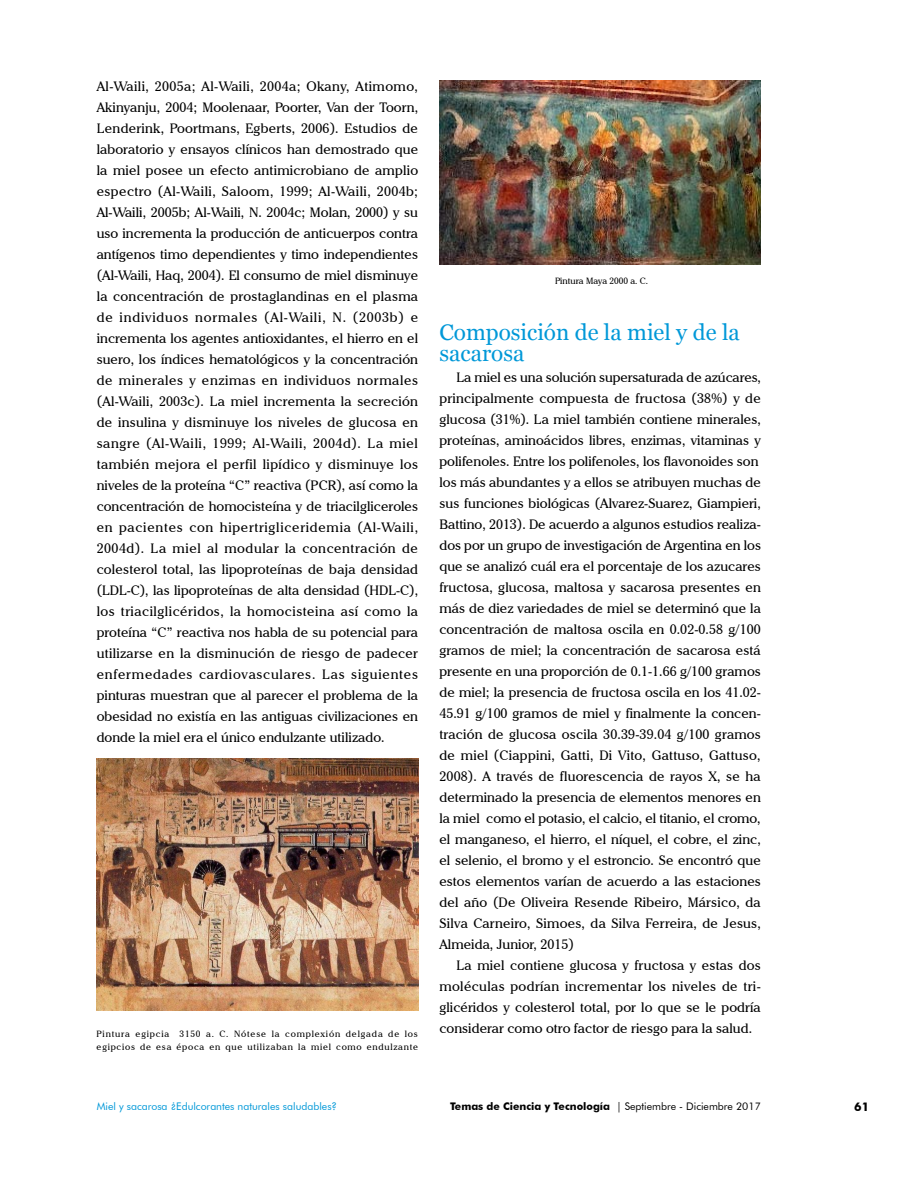
<style>
.page{position:relative;width:918px;height:1188px;background:#fff}
.page>*{position:absolute;margin:0;border:0;box-sizing:border-box;transform-origin:0 0}
.t1{font:22.5px/21px "Georgia";color:#0098d8}
.t2{font:13.5px/21px "Cheltenham IT Cby BT";color:#000;text-align:justify}
.t3{font:700 12px "Futura BT";color:#000}
.t4{font:700 10.5px "Futura BT";color:#000}
.t5{font:10.5px "Futura BT";color:#0098d8}
.t6{font:9px/13.5px "Cheltenham IT Cby BT";letter-spacing:.08em;color:#000}
.t7{font:9px "Cheltenham IT Cby BT";color:#000}
.s1{font-weight:400}
</style>
<div class="page">
<img style="left:97px;top:759px;width:321px;height:252px">
<img style="left:439px;top:81px;width:322px;height:184px">
<p class="t2" style="left:97px;top:76px;width:323px">Al-Waili, 2005a; Al-Waili, 2004a; Okany, Atimomo, Akinyanju, 2004; Moolenaar, Poorter, Van der Toorn, Lenderink, Poortmans, Egberts, 2006). Estudios de laboratorio y ensayos clínicos han demostrado que la miel posee un efecto antimicrobiano de amplio espectro (Al-Waili, Saloom, 1999; Al-Waili, 2004b; Al-Waili, 2005b; Al-Waili, N. 2004c; Molan, 2000) y su uso incrementa la producción de anticuerpos contra antígenos timo dependientes y timo independientes (Al-Waili, Haq, 2004). El consumo de miel disminuye la concentración de prostaglandinas en el plasma de individuos normales (Al-Waili, N. (2003b) e incrementa los agentes antioxidantes, el hierro en el suero, los índices hematológicos y la concentración de minerales y enzimas en individuos normales (Al-Waili, 2003c). La miel incrementa la secreción de insulina y disminuye los niveles de glucosa en sangre (Al-Waili, 1999; Al-Waili, 2004d). La miel también mejora el perfil lipídico y disminuye los niveles de la proteína “C” reactiva (PCR), así como la concentración de homocisteína y de triacilgliceroles en pacientes con hipertrigliceridemia (Al-Waili, 2004d). La miel al modular la concentración de colesterol total, las lipoproteínas de baja densidad (LDL-C), las lipoproteínas de alta densidad (HDL-C), los triacilglicéridos, la homocisteina así como la proteína “C” reactiva nos habla de su potencial para utilizarse en la disminución de riesgo de padecer enfermedades cardiovasculares. Las siguientes pinturas muestran que al parecer el problema de la obesidad no existía en las antiguas civilizaciones en donde la miel era el único endulzante utilizado.</p>
<p class="t6" style="left:97px;top:1026px;width:323px">Pintura egipcia 3150 a. C. Nótese la complexión delgada de los egipcios de esa época en que utilizaban la miel como endulzante</p>
<p class="t7" style="left:555px;top:275px;width:95px">Pintura Maya 2000 a. C.</p>
<h1 class="t1" style="left:439px;top:322px;width:302px">Composición de la miel y de la sacarosa</h1>
<p class="t2" style="left:439px;top:366px;width:323px;text-align:left;text-indent:17px">La miel es una solución supersaturada de azúcares, principalmente compuesta de fructosa (38%) y de glucosa (31%). La miel también contiene minerales, proteínas, aminoácidos libres, enzimas, vitaminas y polifenoles. Entre los polifenoles, los flavonoides son los más abundantes y a ellos se atribuyen muchas de sus funciones biológicas (Alvarez-Suarez, Giampieri, Battino, 2013). De acuerdo a algunos estudios realiza&shy;dos por un grupo de investigación de Argentina en los que se analizó cuál era el porcentaje de los azucares fructosa, glucosa, maltosa y sacarosa presentes en más de diez variedades de miel se determinó que la concentración de maltosa oscila en 0.02-0.58 g/100 gramos de miel; la concentración de sacarosa está presente en una proporción de 0.1-1.66 g/100 gramos de miel; la presencia de fructosa oscila en los 41.02- 45.91 g/100 gramos de miel y finalmente la concen&shy;tración de glucosa oscila 30.39-39.04 g/100 gramos de miel (Ciappini, Gatti, Di Vito, Gattuso, Gattuso, 2008). A través de fluorescencia de rayos X, se ha determinado la presencia de elementos menores en la miel como el potasio, el calcio, el titanio, el cromo, el manganeso, el hierro, el níquel, el cobre, el zinc, el selenio, el bromo y el estroncio. Se encontró que estos elementos varían de acuerdo a las estaciones del año (De Oliveira Resende Ribeiro, Mársico, da Silva Carneiro, Simoes, da Silva Ferreira, de Jesus, Almeida, Junior, 2015)</p>
<p class="t2" style="left:439px;top:955px;width:323px;text-indent:17px">La miel contiene glucosa y fructosa y estas dos moléculas podrían incrementar los niveles de tri&shy;glicéridos y colesterol total, por lo que se le podría considerar como otro factor de riesgo para la salud.</p>
<p class="t5" style="left:97px;top:1100px;width:242px">Miel y sacarosa ¿Edulcorantes naturales saludables?</p>
<p class="t4" style="left:450px;top:1100px;width:312px">Temas de Ciencia y Tecnología <span class="s1">| Septiembre - Diciembre 2017</span></p>
<p class="t3" style="left:854px;top:1100px;width:16px">61</p>
</div>
